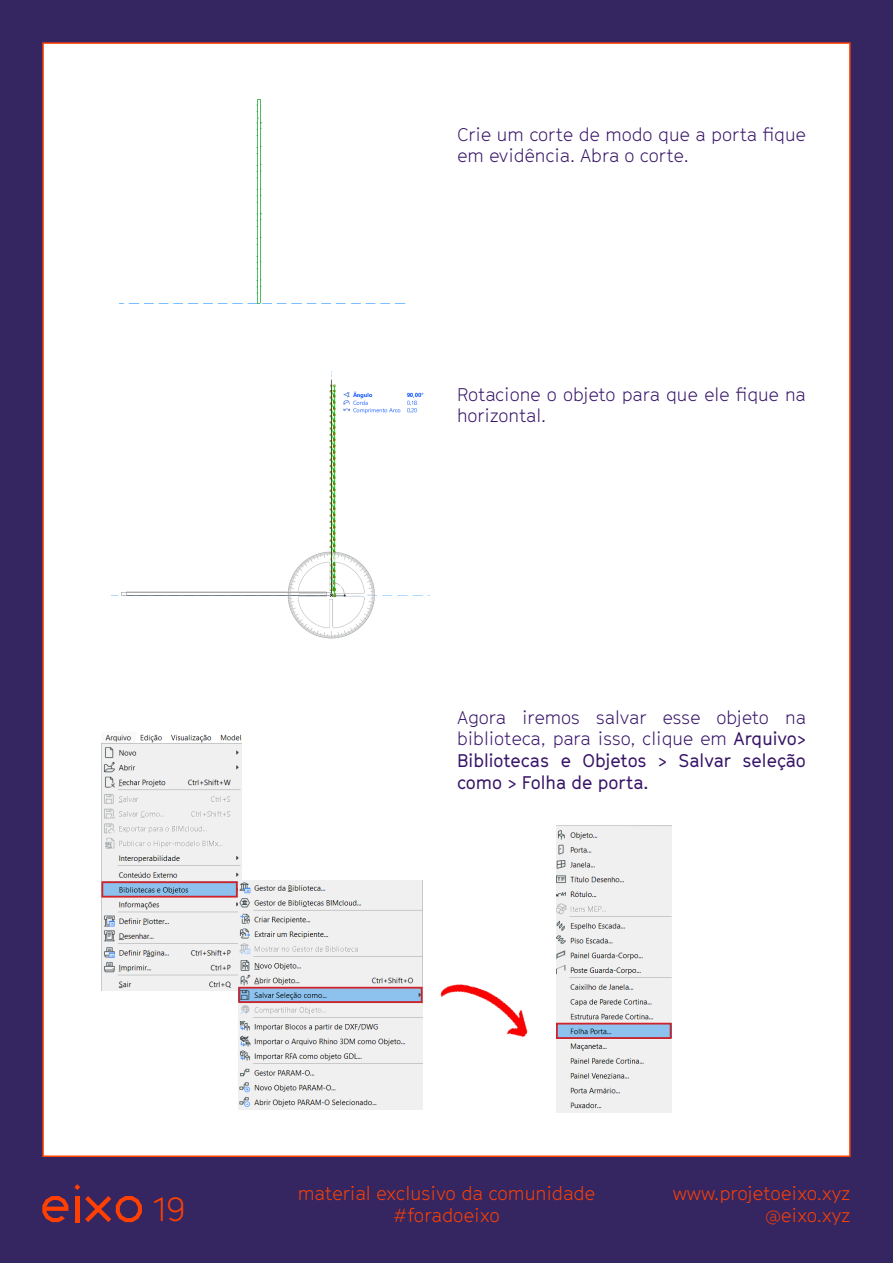
<style>
.page{position:relative;width:893px;height:1263px;background:#fff}
.page>*{position:absolute;margin:0;border:0;box-sizing:border-box;transform-origin:0 0}
.t1{font:300 33px "GT Cinetype";color:#ff4000}
.t2{font:300 18.6px/22.4px "GT Cinetype";color:#ff4000;text-align:right}
.t3{font:18px/21.6px "GT Cinetype";color:#361366;text-align:justify}
.t4{font:300 18px/21.6px "GT Cinetype";color:#361366}
.s1{font-weight:300}
</style>
<div class="page">
<div style="left:0;top:0;width:42px;height:1263px;background:#352662"></div>
<div style="left:851px;top:0;width:42px;height:1263px;background:#352662"></div>
<div style="left:31px;top:0;width:862px;height:42px;background:#352662"></div>
<div style="left:31px;top:1157px;width:862px;height:106px;background:#352662"></div>
<img style="left:119px;top:99px;width:286px;height:205px">
<img style="left:112px;top:371px;width:317px;height:268px">
<img style="left:101px;top:734px;width:141px;height:256px">
<img style="left:238px;top:880px;width:185px;height:230px">
<img style="left:556px;top:826px;width:115px;height:286px">
<div style="left:101px;top:881px;width:137px;height:16px;border:2px solid #d1232a"></div>
<div style="left:238px;top:987px;width:185px;height:16px;border:2px solid #d1232a"></div>
<div style="left:556px;top:1023px;width:115px;height:16px;border:2px solid #d1232a"></div>
<img style="left:440px;top:984px;width:88px;height:53px">
<svg style="left:42px;top:1196px;width:26px;height:26px"></svg>
<svg style="left:74px;top:1184px;width:6px;height:6px"></svg>
<hr style="left:75px;top:1196px;width:4px;height:26px;background:#ff4000">
<svg style="left:85px;top:1196px;width:57px;height:26px"></svg>
<p class="t4" style="left:457px;top:123px;width:350px">Crie um corte de modo que a porta fque em evidência. Abra o corte.</p>
<p class="t4" style="left:457px;top:383px;width:350px">Rotacione o objeto para que ele fque na horizontal.</p>
<p class="t3" style="left:457px;top:706px;width:350px"><span class="s1">Agora iremos salvar esse objeto na biblioteca, para isso, clique em</span> Arquivo&gt; Bibliotecas e Objetos &gt; Salvar seleção como &gt; Folha de porta.</p>
<h1 class="t1" style="left:153px;top:1190px;width:34px">19</h1>
<p class="t2" style="left:298px;top:1182px;width:299px;text-align:center">material exclusivo da comunidade #foradoeixo</p>
<p class="t2" style="left:673px;top:1182px;width:179px">www.projetoeixo.xyz @eixo.xyz</p>
</div>
